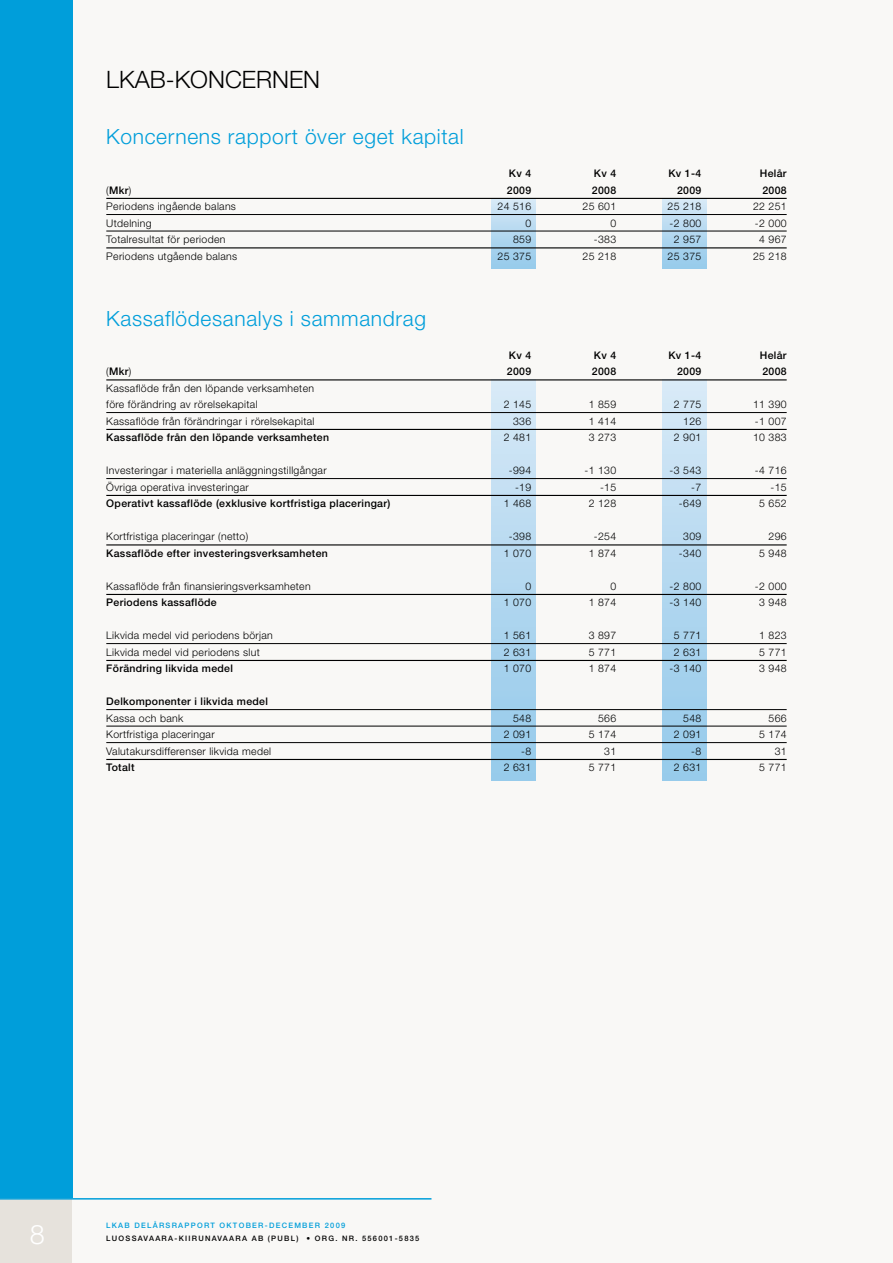
<style>
.page{position:relative;width:893px;height:1263px;background:#f9f8f6}
.page>*{position:absolute;margin:0;border:0;box-sizing:border-box;transform-origin:0 0}
.t1{font:300 27px "Helvetica Neue";color:#fff}
.t2{font:300 24px "Helvetica Neue";color:#000}
.t3{font:300 21px "Helvetica Neue";letter-spacing:.03em;color:#009eda}
.t4{font:300 10.5px/16.5px "Helvetica Neue";letter-spacing:.03em;color:#000}
.t5{font:500 10.5px "Helvetica Neue";letter-spacing:.03em;color:#000}
.t6{font:500 7.5px "Helvetica Neue";letter-spacing:.17em;color:#000}
.t7{font:500 7.5px "Helvetica Neue";letter-spacing:.17em;color:#009eda}
.s1{font-weight:300}
</style>
<div class="page">
<div style="left:0;top:0;width:72px;height:1220px;background:#009eda"></div>
<div style="left:0;top:1199px;width:72px;height:64px;background:#e6e2dc"></div>
<hr style="left:0;top:1198px;width:431px;height:1px;background:#009eda">
<svg style="left:492px;top:380px;width:44px;height:400px;background:#b4d7ee"></svg>
<svg style="left:662px;top:380px;width:44px;height:400px;background:#b4d7ee"></svg>
<svg style="left:492px;top:199px;width:44px;height:70px;background:#b2d5ec"></svg>
<svg style="left:662px;top:199px;width:44px;height:70px;background:#b2d5ec"></svg>
<hr style="left:106px;top:198px;width:681px;height:1px;background:#000">
<hr style="left:106px;top:214px;width:681px;height:1px;background:#000">
<hr style="left:106px;top:231px;width:681px;height:1px;background:#000">
<hr style="left:106px;top:247px;width:681px;height:1px;background:#000">
<hr style="left:106px;top:379px;width:681px;height:1px;background:#000">
<hr style="left:106px;top:412px;width:681px;height:1px;background:#000">
<hr style="left:106px;top:429px;width:681px;height:1px;background:#000">
<hr style="left:106px;top:478px;width:681px;height:1px;background:#000">
<hr style="left:106px;top:495px;width:681px;height:1px;background:#000">
<hr style="left:106px;top:544px;width:681px;height:1px;background:#000">
<hr style="left:106px;top:594px;width:681px;height:1px;background:#000">
<hr style="left:106px;top:643px;width:681px;height:1px;background:#000">
<hr style="left:106px;top:660px;width:681px;height:1px;background:#000">
<hr style="left:106px;top:709px;width:681px;height:1px;background:#000">
<hr style="left:106px;top:726px;width:681px;height:1px;background:#000">
<hr style="left:106px;top:742px;width:681px;height:1px;background:#000">
<hr style="left:106px;top:759px;width:681px;height:1px;background:#000">
<h2 class="t2" style="left:106px;top:65px;width:215px">LKAB-KONCERNEN</h2>
<h3 class="t3" style="left:106px;top:124px;width:359px">Koncernens rapport över eget kapital</h3>
<p class="t5" style="left:509px;top:167px;width:24px">K v 4</p>
<p class="t5" style="left:594px;top:167px;width:54px">K v 4 K</p>
<p class="t5" style="left:676px;top:167px;width:27px">v 1-4</p>
<p class="t5" style="left:760px;top:167px;width:28px">Helår</p>
<p class="t5" style="left:106px;top:184px;width:26px"><span class="s1">(</span>Mkr<span class="s1">)</span></p>
<p class="t5" style="left:507px;top:184px;width:26px">2009</p>
<p class="t5" style="left:592px;top:184px;width:26px">2008</p>
<p class="t5" style="left:677px;top:184px;width:26px">2009</p>
<p class="t5" style="left:762px;top:184px;width:26px">2008</p>
<p class="t4" style="left:106px;top:198px;width:131px">Periodens ingående balans</p>
<p class="t4" style="left:497px;top:198px;width:35px">24 516</p>
<p class="t4" style="left:583px;top:198px;width:35px">25 601</p>
<p class="t4" style="left:668px;top:198px;width:35px">25 218</p>
<p class="t4" style="left:753px;top:198px;width:35px">22 251</p>
<p class="t4" style="left:106px;top:214px;width:47px">Utdelning</p>
<p class="t4" style="left:525px;top:214px;width:7px">0</p>
<p class="t4" style="left:610px;top:214px;width:7px">0</p>
<p class="t4" style="left:670px;top:214px;width:33px">-2 800</p>
<p class="t4" style="left:755px;top:214px;width:33px">-2 000</p>
<p class="t4" style="left:106px;top:231px;width:121px">Totalresultat för perioden</p>
<p class="t4" style="left:513px;top:231px;width:20px">859</p>
<p class="t4" style="left:594px;top:231px;width:24px">-383</p>
<p class="t4" style="left:674px;top:231px;width:29px">2 957</p>
<p class="t4" style="left:759px;top:231px;width:29px">4 967</p>
<p class="t4" style="left:106px;top:247px;width:132px">Periodens utgående balans</p>
<p class="t4" style="left:497px;top:247px;width:35px">25 375</p>
<p class="t4" style="left:583px;top:247px;width:35px">25 218</p>
<p class="t4" style="left:668px;top:247px;width:35px">25 375</p>
<p class="t4" style="left:753px;top:247px;width:35px">25 218</p>
<h3 class="t3" style="left:106px;top:305px;width:321px">Kassaflödesanalys i sammandrag</h3>
<p class="t5" style="left:509px;top:349px;width:24px">K v 4</p>
<p class="t5" style="left:594px;top:349px;width:54px">K v 4 K</p>
<p class="t5" style="left:676px;top:349px;width:27px">v 1-4</p>
<p class="t5" style="left:760px;top:349px;width:28px">Helår</p>
<p class="t5" style="left:106px;top:365px;width:26px"><span class="s1">(</span>Mkr<span class="s1">)</span></p>
<p class="t5" style="left:507px;top:365px;width:26px">2009</p>
<p class="t5" style="left:592px;top:365px;width:26px">2008</p>
<p class="t5" style="left:677px;top:365px;width:26px">2009</p>
<p class="t5" style="left:762px;top:365px;width:26px">2008</p>
<p class="t4" style="left:106px;top:379px;width:209px">Kassaflöde från den löpande verksamheten före förändring av rörelsekapital</p>
<p class="t4" style="left:504px;top:396px;width:29px">2 145</p>
<p class="t4" style="left:589px;top:396px;width:29px">1 859</p>
<p class="t4" style="left:674px;top:396px;width:29px">2 775</p>
<p class="t4" style="left:753px;top:396px;width:35px">11 390</p>
<p class="t4" style="left:106px;top:412px;width:210px">Kassaflöde från förändringar i rörelsekapital</p>
<p class="t4" style="left:513px;top:412px;width:20px">336</p>
<p class="t4" style="left:589px;top:412px;width:29px">1 414</p>
<p class="t4" style="left:683px;top:412px;width:20px">126</p>
<p class="t4" style="left:755px;top:412px;width:33px">-1 007</p>
<p class="t5" style="left:106px;top:431px;width:224px">Kassaflöde från den löpande verksamheten</p>
<p class="t4" style="left:504px;top:429px;width:29px">2 481</p>
<p class="t4" style="left:589px;top:429px;width:29px">3 273</p>
<p class="t4" style="left:674px;top:429px;width:29px">2 901</p>
<p class="t4" style="left:753px;top:429px;width:35px">10 383</p>
<p class="t4" style="left:106px;top:462px;width:222px">Investeringar i materiella anläggningstillgångar</p>
<p class="t4" style="left:509px;top:462px;width:24px">-994</p>
<p class="t4" style="left:584px;top:462px;width:33px">-1 130</p>
<p class="t4" style="left:670px;top:462px;width:33px">-3 543</p>
<p class="t4" style="left:755px;top:462px;width:33px">-4 716</p>
<p class="t4" style="left:106px;top:478px;width:144px">Övriga operativa investeringar</p>
<p class="t4" style="left:515px;top:478px;width:18px">-19</p>
<p class="t4" style="left:600px;top:478px;width:18px">-15</p>
<p class="t4" style="left:691px;top:478px;width:12px">-7</p>
<p class="t4" style="left:770px;top:478px;width:18px">-15</p>
<p class="t5" style="left:106px;top:497px;width:285px">O perativt kassaflöde (exklusive kortfristiga placeringar)</p>
<p class="t4" style="left:504px;top:495px;width:29px">1 468</p>
<p class="t4" style="left:589px;top:495px;width:29px">2 128</p>
<p class="t4" style="left:679px;top:495px;width:24px">-649</p>
<p class="t4" style="left:759px;top:495px;width:29px">5 652</p>
<p class="t4" style="left:106px;top:528px;width:144px">Kortfristiga placeringar (netto)</p>
<p class="t4" style="left:509px;top:528px;width:24px">-398</p>
<p class="t4" style="left:594px;top:528px;width:24px">-254</p>
<p class="t4" style="left:683px;top:528px;width:20px">309</p>
<p class="t4" style="left:768px;top:528px;width:20px">296</p>
<p class="t5" style="left:106px;top:547px;width:223px">Kassaflöde efter investeringsverksamheten</p>
<p class="t4" style="left:504px;top:544px;width:29px">1 070</p>
<p class="t4" style="left:589px;top:544px;width:29px">1 874</p>
<p class="t4" style="left:679px;top:544px;width:24px">-340</p>
<p class="t4" style="left:759px;top:544px;width:29px">5 948</p>
<p class="t4" style="left:106px;top:577px;width:206px">Kassaflöde från finansieringsverksamheten</p>
<p class="t4" style="left:525px;top:577px;width:7px">0</p>
<p class="t4" style="left:610px;top:577px;width:7px">0</p>
<p class="t4" style="left:670px;top:577px;width:33px">-2 800</p>
<p class="t4" style="left:755px;top:577px;width:33px">-2 000</p>
<p class="t5" style="left:106px;top:596px;width:112px">Periodens kassaflöde</p>
<p class="t4" style="left:504px;top:594px;width:29px">1 070</p>
<p class="t4" style="left:589px;top:594px;width:29px">1 874</p>
<p class="t4" style="left:670px;top:594px;width:33px">-3 140</p>
<p class="t4" style="left:759px;top:594px;width:29px">3 948</p>
<p class="t4" style="left:106px;top:627px;width:168px">Likvida medel vid periodens början</p>
<p class="t4" style="left:504px;top:627px;width:29px">1 561</p>
<p class="t4" style="left:589px;top:627px;width:29px">3 897</p>
<p class="t4" style="left:674px;top:627px;width:29px">5 771</p>
<p class="t4" style="left:759px;top:627px;width:29px">1 823</p>
<p class="t4" style="left:106px;top:643px;width:155px">Likvida medel vid periodens slut</p>
<p class="t4" style="left:504px;top:643px;width:29px">2 631</p>
<p class="t4" style="left:589px;top:643px;width:29px">5 771</p>
<p class="t4" style="left:674px;top:643px;width:29px">2 631</p>
<p class="t4" style="left:759px;top:643px;width:29px">5 771</p>
<p class="t5" style="left:106px;top:662px;width:128px">Förändring likvida medel</p>
<p class="t4" style="left:504px;top:660px;width:29px">1 070</p>
<p class="t4" style="left:589px;top:660px;width:29px">1 874</p>
<p class="t4" style="left:670px;top:660px;width:33px">-3 140</p>
<p class="t4" style="left:759px;top:660px;width:29px">3 948</p>
<p class="t5" style="left:106px;top:695px;width:163px">Delkomponenter i likvida medel</p>
<p class="t4" style="left:106px;top:709px;width:79px">Kassa och bank</p>
<p class="t4" style="left:513px;top:709px;width:20px">548</p>
<p class="t4" style="left:598px;top:709px;width:20px">566</p>
<p class="t4" style="left:683px;top:709px;width:20px">548</p>
<p class="t4" style="left:768px;top:709px;width:20px">566</p>
<p class="t4" style="left:106px;top:726px;width:110px">Kortfristiga placeringar</p>
<p class="t4" style="left:504px;top:726px;width:29px">2 091</p>
<p class="t4" style="left:589px;top:726px;width:29px">5 174</p>
<p class="t4" style="left:674px;top:726px;width:29px">2 091</p>
<p class="t4" style="left:759px;top:726px;width:29px">5 174</p>
<p class="t4" style="left:106px;top:742px;width:166px">Valutakursdifferenser likvida medel</p>
<p class="t4" style="left:521px;top:742px;width:12px">-8</p>
<p class="t4" style="left:604px;top:742px;width:13px">31</p>
<p class="t4" style="left:691px;top:742px;width:12px">-8</p>
<p class="t4" style="left:775px;top:742px;width:13px">31</p>
<p class="t5" style="left:106px;top:761px;width:30px">Totalt</p>
<p class="t4" style="left:504px;top:759px;width:29px">2 631</p>
<p class="t4" style="left:589px;top:759px;width:29px">5 771</p>
<p class="t4" style="left:674px;top:759px;width:29px">2 631</p>
<p class="t4" style="left:759px;top:759px;width:29px">5 771</p>
<p class="t7" style="left:106px;top:1220px;width:240px">lkab delårsrapport oktober-december 2009</p>
<h1 class="t1" style="left:30px;top:1217px;width:17px">8</h1>
<p class="t6" style="left:106px;top:1234px;width:315px">luossavaara-kiirunavaara ab (publ) • org. nr. 556001-5835</p>
</div>
